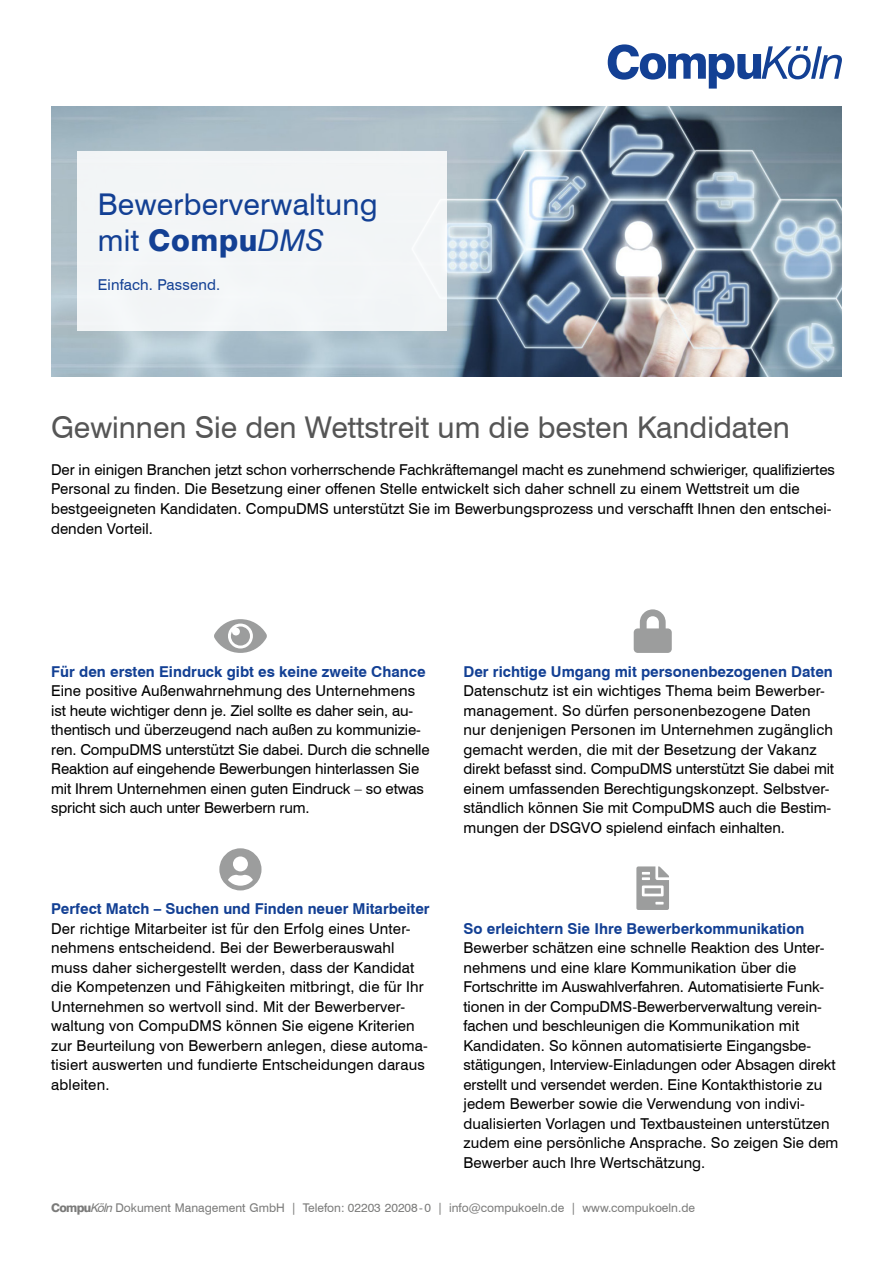
<style>
.page{position:relative;width:893px;height:1263px;background:#fff}
.page>*{position:absolute;margin:0;border:0;box-sizing:border-box;transform-origin:0 0}
.t1{font:30px "Swiss 721 BT";color:#565656}
.t2{font:30px/36px "Swiss 721 BT";letter-spacing:.01em;color:#134094}
.copy{font:15px/19.5px "Swiss 721 BT";letter-spacing:.005em;color:#000}
.Zwischenüberschrift{font:700 15px "Swiss 721 BT";color:#134094}
.t3{font:15px "Swiss 721 BT";letter-spacing:.01em;color:#134094}
.t4{font:12px "Swiss 721 BT";color:#7b7b7a}
.s1{font-weight:800}
.s2{font-style:italic}
</style>
<div class="page">
<img style="left:51px;top:106px;width:791px;height:270px">
<div style="left:77px;top:151px;width:369px;height:180px;background:#f3f5f6"></div>
<svg style="left:214px;top:619px;width:53px;height:34px"></svg>
<svg style="left:219px;top:848px;width:42px;height:42px"></svg>
<svg style="left:634px;top:609px;width:38px;height:44px"></svg>
<svg style="left:636px;top:866px;width:33px;height:44px"></svg>
<svg style="left:608px;top:44px;width:234px;height:45px"></svg>
<p class="t2" style="left:98px;top:186px;width:281px">Bewerberverwaltung mit <span class="s1">Compu</span><span class="s2">DMS</span></p>
<p class="t3" style="left:98px;top:274px;width:124px">Einfach. Passend.</p>
<p class="t1" style="left:51px;top:407px;width:740px">Gewinnen Sie den Wettstreit um die besten Kandidaten</p>
<p class="copy" style="left:51px;top:459px;width:785px">Der in einigen Branchen jetzt schon vorherrschende Fachkräftemangel macht es zunehmend schwieriger, qualifiziertes Personal zu finden. Die Besetzung einer offenen Stelle entwickelt sich daher schnell zu einem Wettstreit um die bestgeeigneten Kandidaten. CompuDMS unterstützt Sie im Bewerbungsprozess und verschafft Ihnen den entschei&shy;denden Vorteil.</p>
<p class="Zwischenüberschrift" style="left:51px;top:661px;width:376px">Für den ersten Eindruck gibt es keine zweite Chance</p>
<p class="copy" style="left:51px;top:680px;width:380px">Eine positive Außenwahrnehmung des Unternehmens ist heute wichtiger denn je. Ziel sollte es daher sein, au&shy;thentisch und überzeugend nach außen zu kommunizie&shy;ren. CompuDMS unterstützt Sie dabei. Durch die schnelle Reaktion auf eingehende Bewerbungen hinterlassen Sie mit Ihrem Unternehmen einen guten Eindruck – so etwas spricht sich auch unter Bewerbern rum.</p>
<p class="Zwischenüberschrift" style="left:51px;top:898px;width:380px">Perfect Match – Suchen und Finden neuer Mitarbeiter</p>
<p class="copy" style="left:51px;top:918px;width:378px">Der richtige Mitarbeiter ist für den Erfolg eines Unter&shy;nehmens entscheidend. Bei der Bewerberauswahl muss daher sichergestellt werden, dass der Kandidat die Kompetenzen und Fähigkeiten mitbringt, die für Ihr Unternehmen so wertvoll sind. Mit der Bewerberver&shy;waltung von CompuDMS können Sie eigene Kriterien zur Beurteilung von Bewerbern anlegen, diese automa&shy;tisiert auswerten und fundierte Entscheidungen daraus ableiten.</p>
<p class="Zwischenüberschrift" style="left:463px;top:661px;width:371px">Der richtige Umgang mit personenbezogenen Daten</p>
<p class="copy" style="left:463px;top:680px;width:372px">Datenschutz ist ein wichtiges Thema beim Bewerber&shy;management. So dürfen personenbezogene Daten nur denjenigen Personen im Unternehmen zugänglich gemacht werden, die mit der Besetzung der Vakanz direkt befasst sind. CompuDMS unterstützt Sie dabei mit einem umfassenden Berechtigungskonzept. Selbstver&shy;ständlich können Sie mit CompuDMS auch die Bestim&shy;mungen der DSGVO spielend einfach einhalten.</p>
<p class="Zwischenüberschrift" style="left:463px;top:918px;width:342px">So erleichtern Sie Ihre Bewerberkommunikation</p>
<p class="copy" style="left:463px;top:937px;width:376px">Bewerber schätzen eine schnelle Reaktion des Unter&shy;nehmens und eine klare Kommunikation über die Fortschritte im Auswahlverfahren. Automatisierte Funk&shy;tionen in der CompuDMS-Bewerberverwaltung verein&shy;fachen und beschleunigen die Kommunikation mit Kandidaten. So können automatisierte Eingangsbe&shy;stätigungen, Interview-Einladungen oder Absagen direkt erstellt und versendet werden. Eine Kontakthistorie zu jedem Bewerber sowie die Verwendung von indivi&shy;dualisierten Vorlagen und Textbausteinen unterstützen zudem eine persönliche Ansprache. So zeigen Sie dem Bewerber auch Ihre Wertschätzung.</p>
<p class="t4" style="left:51px;top:1199px;width:645px"><span class="s1">Compu</span><span class="s2">Köln</span>Dokument Management GmbH | Telefon: 02203 20208-0 | info@compukoeln.de | www.compukoeln.de</p>
</div>
